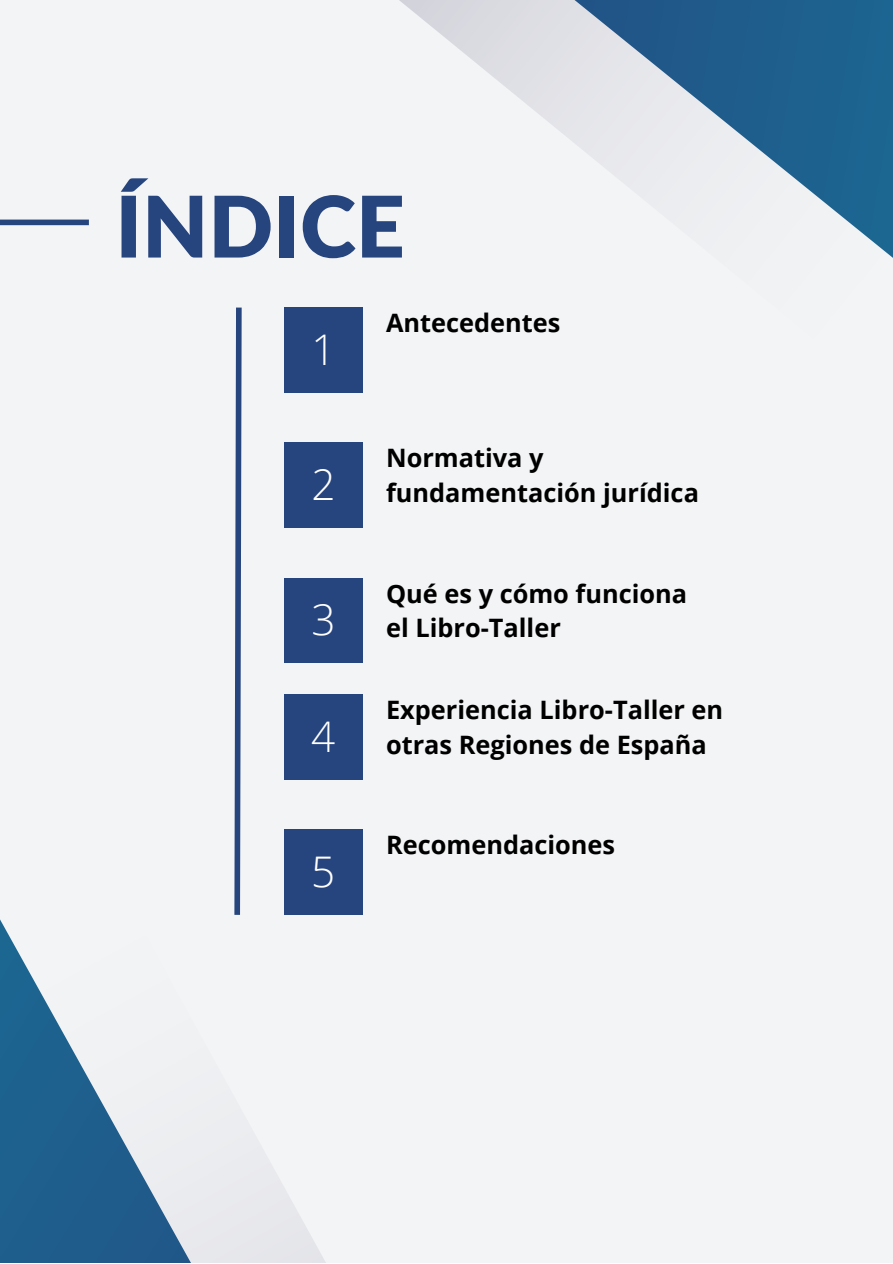
<style>
.page{position:relative;width:893px;height:1264px;background:#fff}
.page>*{position:absolute;margin:0;border:0;box-sizing:border-box;transform-origin:0 0}
.t1{font:900 84.75px "Lato";letter-spacing:.005em;color:#26447d}
.t2{font:300 42.15px "Open Sans";color:#fff}
.t3{font:700 25.35px/34.8px "Open Sans";color:#000}
</style>
<div class="page">
<div style="left:0;top:0;width:892px;height:1262px;background:#f2f4f5"></div>
<div style="left:284px;top:307px;width:78px;height:85px;background:#26447d"></div>
<div style="left:284px;top:442px;width:78px;height:85px;background:#26447d"></div>
<div style="left:284px;top:578px;width:78px;height:84px;background:#26447d"></div>
<div style="left:284px;top:694px;width:78px;height:85px;background:#26447d"></div>
<svg style="left:235px;top:307px;width:7px;height:271px;background:#4e6694"></svg>
<svg style="left:260px;top:778px;width:103px;height:484px"></svg>
<svg style="left:0;top:578px;width:260px;height:684px"></svg>
<svg style="left:351px;top:0;width:196px;height:393px"></svg>
<svg style="left:547px;top:0;width:345px;height:257px"></svg>
<div style="left:0;top:219px;width:89px;height:6px;background:#26447d"></div>
<p class="t1" style="left:115px;top:174px;width:291px">ÍNDICE</p>
<p class="t2" style="left:311px;top:320px;width:26px">1</p>
<p class="t2" style="left:311px;top:455px;width:26px">2</p>
<p class="t2" style="left:311px;top:590px;width:26px">3</p>
<p class="t2" style="left:311px;top:707px;width:26px">4</p>
<p class="t2" style="left:311px;top:842px;width:26px">5</p>
<p class="t3" style="left:386px;top:305px;width:176px">Antecedentes</p>
<p class="t3" style="left:386px;top:440px;width:314px">Normativa y fundamentación jurídica</p>
<p class="t3" style="left:386px;top:575px;width:302px">Qué es y cómo funciona el Libro-Taller</p>
<p class="t3" style="left:386px;top:691px;width:338px">Experiencia Libro-Taller en otras Regiones de España</p>
<p class="t3" style="left:386px;top:826px;width:230px">Recomendaciones</p>
</div>
